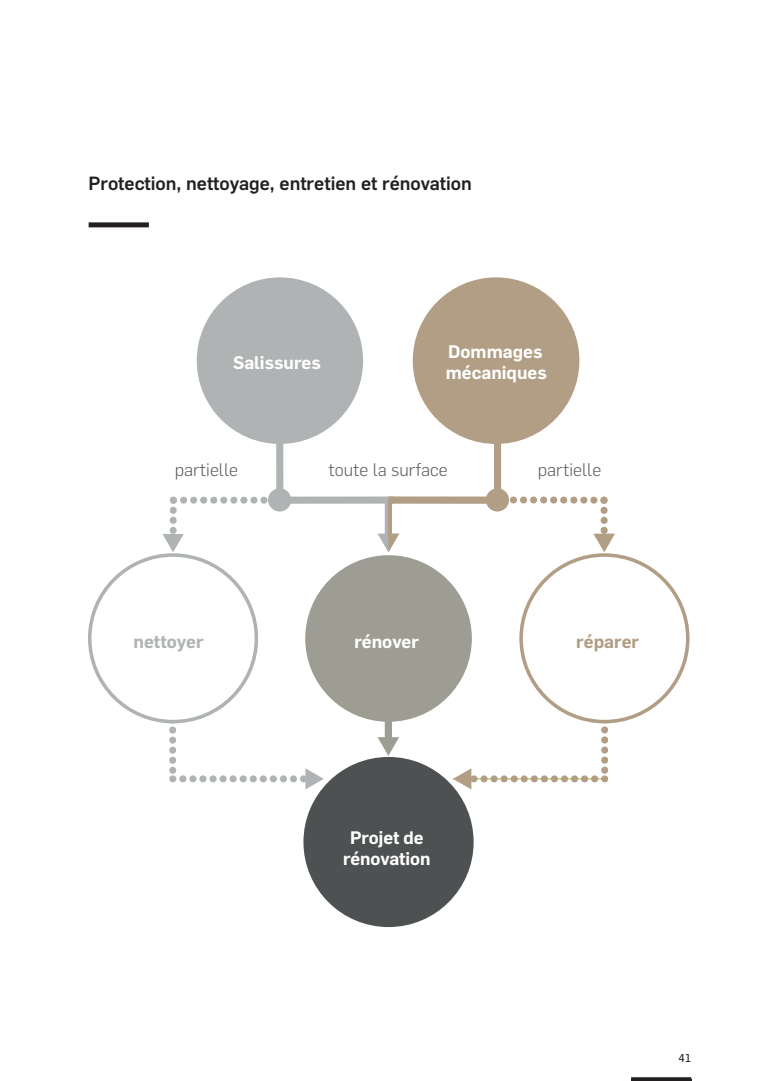
<style>
.page{position:relative;width:780px;height:1081px;background:#fff}
.page>*{position:absolute;margin:0;border:0;box-sizing:border-box;transform-origin:0 0}
.t1{font:500 18.75px "Flama";color:#231f20}
.t2{font:600 17.88px/21.5px "Flama";color:#fff}
.t3{font:300 17.88px "Flama";color:#5d6162}
.t4{font:600 17.88px "Flama";color:#b0b3b3}
.t5{font:600 17.88px "Flama";color:#b19e85}
.t6{font:600 17.75px/21.2px "Flama";letter-spacing:-.005em;color:#fff;text-align:center}
.t7{font:11.25px "Flama";color:#231f20}
</style>
<div class="page">
<div style="left:89px;top:222px;width:60px;height:5px;background:#231f20"></div>
<svg style="left:631px;top:1077px;width:60px;height:2px"></svg>
<hr style="left:631px;top:1079px;width:60px;height:2px;background:#231f20">
<div style="left:385px;top:649px;width:7px;height:91px;background:#9e9d93"></div>
<svg style="left:377px;top:737px;width:22px;height:19px"></svg>
<div style="left:197px;top:277px;width:166px;height:167px;background:#b0b3b3;border-radius:50%"></div>
<div style="left:413px;top:277px;width:166px;height:167px;background:#b19e85;border-radius:50%"></div>
<div style="left:88px;top:553px;width:170px;height:170px;border:4px solid #b0b3b3;border-radius:50%"></div>
<div style="left:305px;top:555px;width:167px;height:167px;background:#9e9d93;border-radius:50%"></div>
<div style="left:305px;top:759px;width:167px;height:166px;background:#4e5152;border-radius:50%"></div>
<div style="left:303px;top:757px;width:170px;height:170px;border:4px solid #4e5152;border-radius:50%"></div>
<div style="left:519px;top:553px;width:170px;height:170px;border:4px solid #b19e85;border-radius:50%"></div>
<svg style="left:162px;top:497px;width:116px;height:55px"></svg>
<div style="left:281px;top:496px;width:112px;height:8px;background:#b0b3b3"></div>
<div style="left:276px;top:388px;width:7px;height:112px;background:#b0b3b3"></div>
<div style="left:494px;top:388px;width:7px;height:112px;background:#b19e85"></div>
<div style="left:385px;top:500px;width:7px;height:37px;background:#b0b3b3"></div>
<svg style="left:505px;top:496px;width:110px;height:56px"></svg>
<div style="left:388px;top:496px;width:114px;height:8px;background:#b19e85"></div>
<hr style="left:388px;top:500px;width:4px;height:37px;background:#b19e85">
<svg style="left:378px;top:534px;width:21px;height:18px"></svg>
<div style="left:268px;top:488px;width:23px;height:23px;background:#b0b3b3;border-radius:50%"></div>
<div style="left:486px;top:488px;width:23px;height:23px;background:#b19e85;border-radius:50%"></div>
<svg style="left:169px;top:670px;width:155px;height:119px"></svg>
<svg style="left:453px;top:679px;width:155px;height:110px"></svg>
<p class="t1" style="left:89px;top:170px;width:385px">Protection, nettoyage, entretien et rénovation</p>
<p class="t2" style="left:233px;top:350px;width:89px">Salissures</p>
<p class="t2" style="left:445px;top:339px;width:103px">Dommages mécaniques</p>
<p class="t3" style="left:175px;top:458px;width:65px">partielle</p>
<p class="t3" style="left:328px;top:458px;width:121px">toute la surface</p>
<p class="t3" style="left:538px;top:458px;width:65px">partielle</p>
<p class="t4" style="left:134px;top:629px;width:72px">nettoyer</p>
<p class="t2" style="left:354px;top:630px;width:66px">rénover</p>
<p class="t6" style="left:343px;top:826px;width:89px">Projet de rénovation</p>
<p class="t5" style="left:576px;top:629px;width:64px">réparer</p>
<p class="t7" style="left:678px;top:1051px;width:14px">41</p>
</div>
